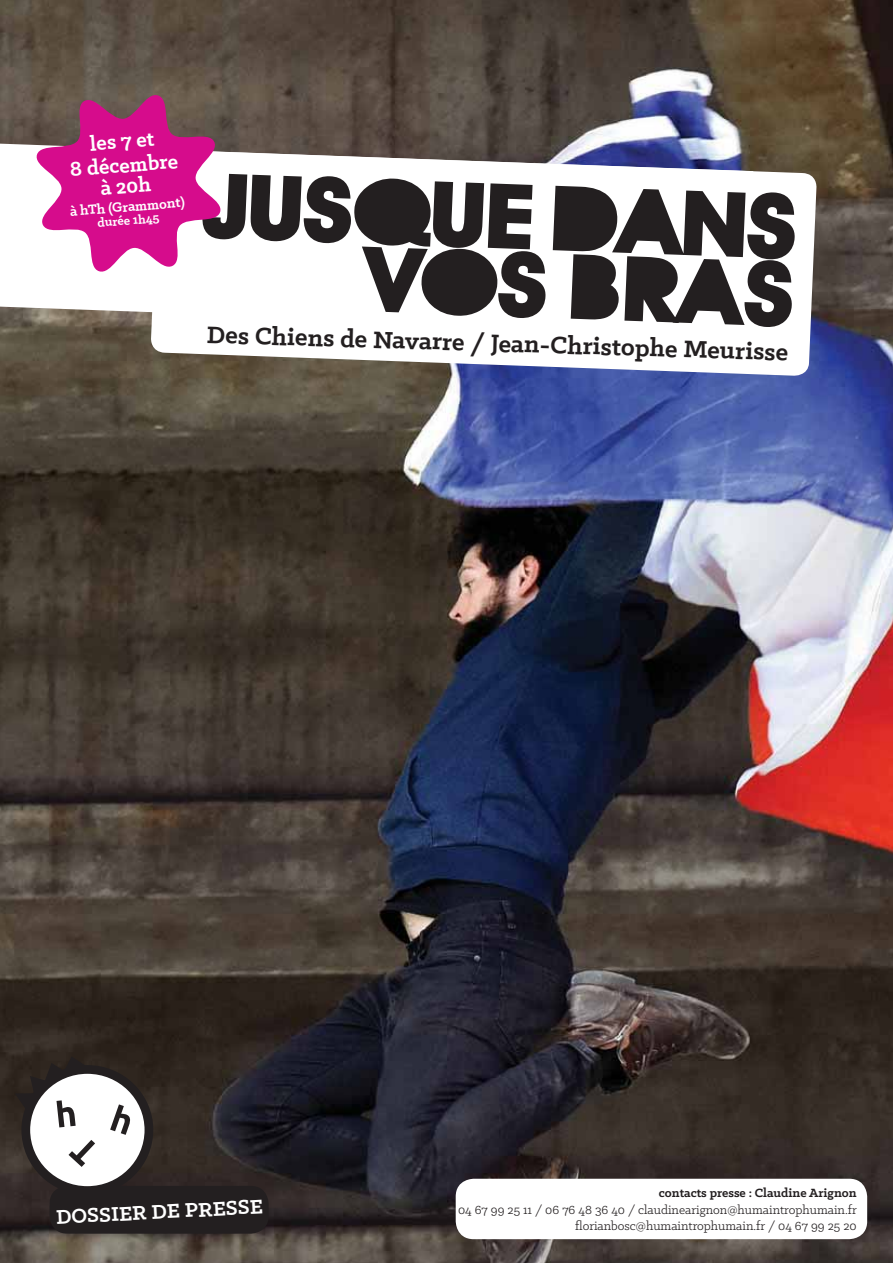
<style>
.page{position:relative;width:893px;height:1263px;background:#fff}
.page>*{position:absolute;margin:0;border:0;box-sizing:border-box;transform-origin:0 0}
.t1{font:700 27px "Klinic Slab";color:#231f20}
.t2{font:700 22.5px/24.3px "Klinic Slab";color:#fff;text-align:center}
.t3{font:700 15px "Klinic Slab";color:#fff}
.t4{font:13.5px/16.2px "Klinic Slab";color:#231f20;text-align:right}
.t5{font:700 13.5px "Klinic Slab";color:#231f20}
.t6{font:700 13.5px "Klinic Slab";color:#fff}
</style>
<div class="page">
<img style="left:0;top:0;width:893px;height:1263px">
<div style="left:456px;top:1179px;width:411px;height:60px;background:#fff;border-radius:18px"></div>
<div style="left:50px;top:1186px;width:219px;height:48px;background:#231f20;border-radius:18px"></div>
<div style="left:26px;top:1069px;width:123px;height:122px;background:#fff;border-radius:50%"></div>
<div style="left:21px;top:1065px;width:132px;height:130px;border:9px solid #231f20;border-radius:50%"></div>
<svg style="left:110px;top:1104px;width:20px;height:31px"></svg>
<svg style="left:69px;top:1140px;width:26px;height:27px"></svg>
<svg style="left:15px;top:1056px;width:70px;height:71px"></svg>
<svg style="left:0;top:144px;width:753px;height:190px"></svg>
<svg style="left:150px;top:150px;width:667px;height:226px"></svg>
<svg style="left:362px;top:260px;width:430px;height:67px"></svg>
<svg style="left:224px;top:174px;width:571px;height:86px;fill:#231f20"></svg>
<svg style="left:33px;top:92px;width:191px;height:183px"></svg>
<h2 class="t2" style="left:67px;top:135px;width:110px;rotate:-5deg">les 7 et<br>8 décembre</h2>
<h2 class="t2" style="left:100px;top:178px;width:52px;rotate:-5deg">à 20h</h2>
<p class="t3" style="left:69px;top:206px;width:116px;rotate:-5deg">à hTh (Grammont)</p>
<p class="t6" style="left:97px;top:217px;width:63px;rotate:-5deg">durée 1h45</p>
<h1 class="t1" style="left:207px;top:322px;width:583px;rotate:2deg">Des Chiens de Navarre / Jean-Christophe Meurisse</h1>
<h2 class="t2" style="left:55px;top:1206px;width:207px;rotate:-3deg">DOSSIER DE PRESSE</h2>
<p class="t5" style="left:659px;top:1188px;width:199px">contacts presse : Claudine Arignon</p>
<p class="t4" style="left:458px;top:1202px;width:400px">04 67 99 25 11 / 06 76 48 36 40 / claudinearignon@humaintrophumain.fr florianbosc@humaintrophumain.fr / 04 67 99 25 20</p>
</div>
